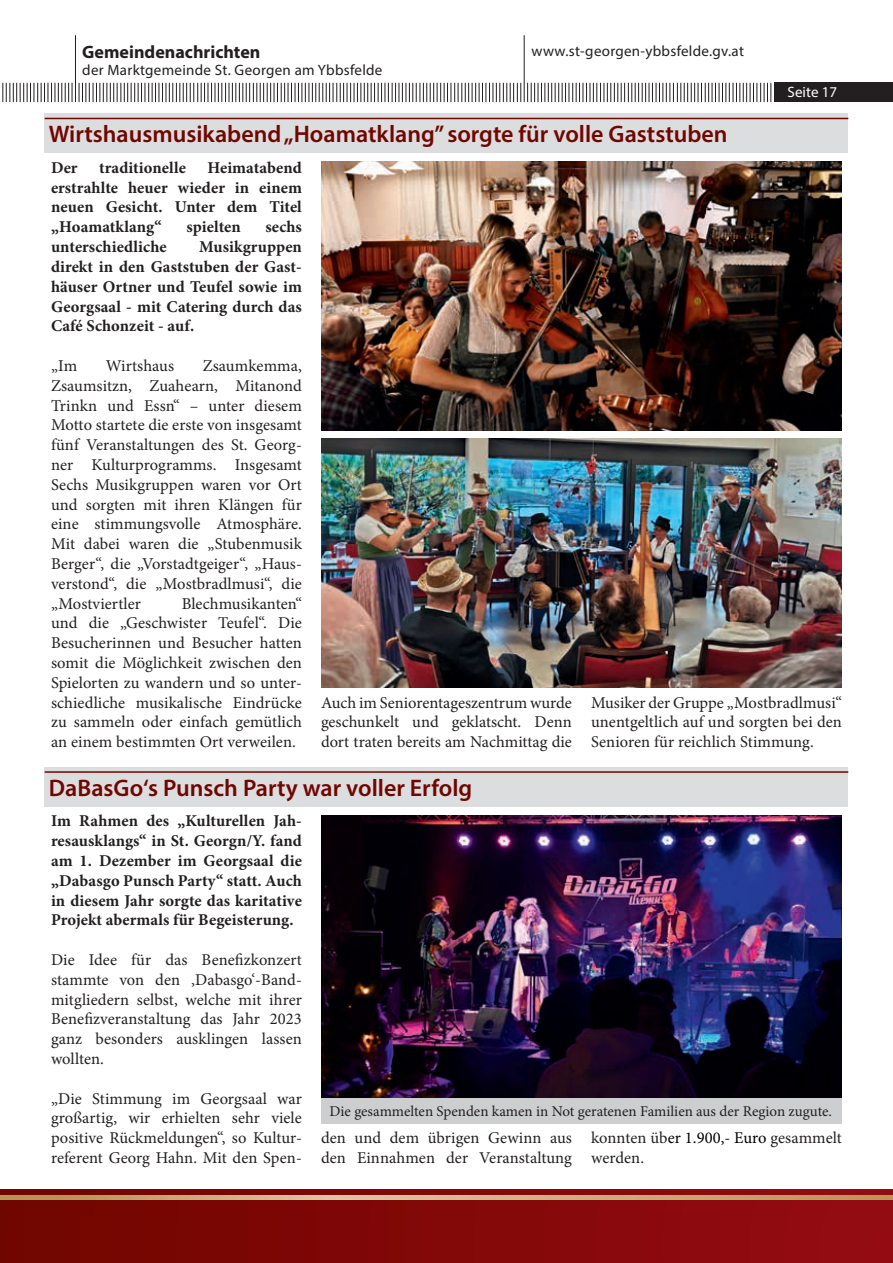
<style>
.page{position:relative;width:893px;height:1263px;background:#fff}
.page>*{position:absolute;margin:0;border:0;box-sizing:border-box;transform-origin:0 0}
.t1{font:600 24px "Myriad Pro";color:#700600}
.t2{font:700 18px "Myriad Pro";color:#231f20}
.t3{font:16.5px/19.8px "Minion Pro";letter-spacing:.005em;color:#231f20;text-align:justify}
.t4{font:700 16.5px/19.8px "Minion Pro";letter-spacing:.005em;color:#231f20;text-align:justify}
.t5{font:15px "Myriad Pro";letter-spacing:.02em;color:#231f20}
.t6{font:15px "Minion Pro";color:#231f20}
.t7{font:15px "Myriad Pro";color:#fff}
.s1{color:#000}
</style>
<div class="page">
<hr style="left:524px;top:35px;width:1px;height:67px;background:#231f20">
<hr style="left:75px;top:35px;width:1px;height:67px;background:#231f20">
<svg style="left:79px;top:83px;width:442px;height:19px"></svg>
<svg style="left:2px;top:83px;width:71px;height:19px"></svg>
<svg style="left:527px;top:83px;width:244px;height:19px"></svg>
<div style="left:774px;top:83px;width:119px;height:19px;background:#231f20"></div>
<div style="left:0;top:1189px;width:893px;height:74px;background:linear-gradient(to right,#730a02,#961015)"></div>
<svg style="left:0;top:1195px;width:893px;height:4px;background:#c9aa79"></svg>
<img style="left:321px;top:815px;width:521px;height:283px">
<img style="left:321px;top:162px;width:521px;height:268px">
<img style="left:321px;top:439px;width:521px;height:249px">
<div style="left:45px;top:767px;width:803px;height:40px;background:#dcdddf"></div>
<div style="left:45px;top:113px;width:803px;height:40px;background:#dcdddf"></div>
<hr style="left:45px;top:771px;width:803px;height:2px;background:#700600">
<hr style="left:45px;top:118px;width:803px;height:1px;background:#700600">
<div style="left:321px;top:1098px;width:521px;height:25px;background:#cdced0"></div>
<p class="t2" style="left:82px;top:40px;width:180px">Gemeindenachrichten</p>
<p class="t5" style="left:532px;top:42px;width:214px">www.st-georgen-ybbsfelde.gv.at</p>
<p class="t5" style="left:82px;top:61px;width:302px">der Marktgemeinde St. Georgen am Ybbsfelde</p>
<h1 class="t1" style="left:49px;top:119px;width:680px">Wirtshausmusikabend „Hoamatklang” sorgte für volle Gaststuben</h1>
<p class="t4" style="left:51px;top:157px;width:252px;text-indent:156px">Heimatabend erstrahlte heuer wieder in einem neuen Gesicht. Unter dem Titel „Hoamatklang“</p>
<p class="t4" style="left:51px;top:157px;width:28px">Der</p>
<p class="t4" style="left:99px;top:157px;width:88px">traditionelle</p>
<p class="t4" style="left:187px;top:217px;width:56px">spielten</p>
<p class="t4" style="left:265px;top:217px;width:38px">sechs</p>
<p class="t7" style="left:788px;top:83px;width:51px">Seite 17</p>
<p class="t4" style="left:51px;top:237px;width:252px;text-indent:148px">Musikgruppen direkt in den Gaststuben der Gast&shy;häuser Ortner und Teufel sowie im Georgsaal - mit Catering durch das Café Schonzeit - auf.</p>
<p class="t3" style="left:51px;top:356px;width:28px">„Im</p>
<p class="t3" style="left:106px;top:356px;width:70px">Wirtshaus</p>
<p class="t4" style="left:51px;top:237px;width:117px">unterschiedliche</p>
<p class="t3" style="left:51px;top:356px;width:252px;text-indent:152px">Zsaumkemma, Zsaumsitzn, Zuahearn, Mitanond Trinkn und Essn“ – unter diesem Motto startete die erste von insgesamt fünf Veranstaltungen des St. Georg&shy;ner Kulturprogramms. Insgesamt Sechs Musikgruppen waren vor Ort und sorgten mit ihren Klängen für eine stimmungsvolle Atmosphäre.<br>Mit dabei waren die „Stubenmusik Berger“, die „Vorstadtgeiger“, „Haus&shy;verstond“, die „Mostbradlmusi“, die „Mostviertler</p>
<p class="t3" style="left:51px;top:593px;width:252px;text-indent:131px">Blechmusikanten“ und die „Geschwister Teufel“. Die Besucherinnen und Besucher hatten somit die Möglichkeit zwischen den Spielorten zu wandern und so unter&shy;schiedliche musikalische Eindrücke zu sammeln oder einfach gemütlich an einem bestimmten Ort verweilen.</p>
<p class="t3" style="left:321px;top:692px;width:252px">Auch im Seniorentageszentrum wurde geschunkelt und geklatscht. Denn dort traten bereits am Nachmittag die</p>
<p class="t3" style="left:591px;top:692px;width:252px">Musiker der Gruppe „Mostbradlmusi“ unentgeltlich auf und sorgten bei den Senioren für reichlich Stimmung.</p>
<h1 class="t1" style="left:49px;top:772px;width:425px">DaBasGo‘s Punsch Party war voller Erfolg</h1>
<p class="t4" style="left:51px;top:811px;width:252px">Im Rahmen des „Kulturellen Jah&shy;resausklangs“ in St. Georgn/Y. fand am 1. Dezember im Georgsaal die „Dabasgo Punsch Party“ statt. Auch in diesem Jahr sorgte das karitative Projekt abermals für Begeisterung.</p>
<p class="t3" style="left:51px;top:950px;width:252px">Die Idee für das Benefizkonzert stammte von den ‚Dabasgo‘-Band&shy;mitgliedern selbst, welche mit ihrer Benefizveranstaltung das Jahr 2023 ganz besonders ausklingen lassen wollten.</p>
<p class="t3" style="left:51px;top:1088px;width:252px">„Die Stimmung im Georgsaal war großartig, wir erhielten sehr viele positive Rückmeldungen“, so Kultur&shy;referent Georg Hahn. Mit den Spen-</p>
<p class="t6" style="left:330px;top:1101px;width:504px">Die gesammelten Spenden kamen in Not geratenen Familien aus der Region zugute.</p>
<p class="t3" style="left:321px;top:1128px;width:252px">den und dem übrigen Gewinn aus den Einnahmen der Veranstaltung</p>
<p class="t3" style="left:591px;top:1128px;width:252px">konnten üb<span class="s1">er 1.900,- Euro</span> gesammelt werden.</p>
</div>
